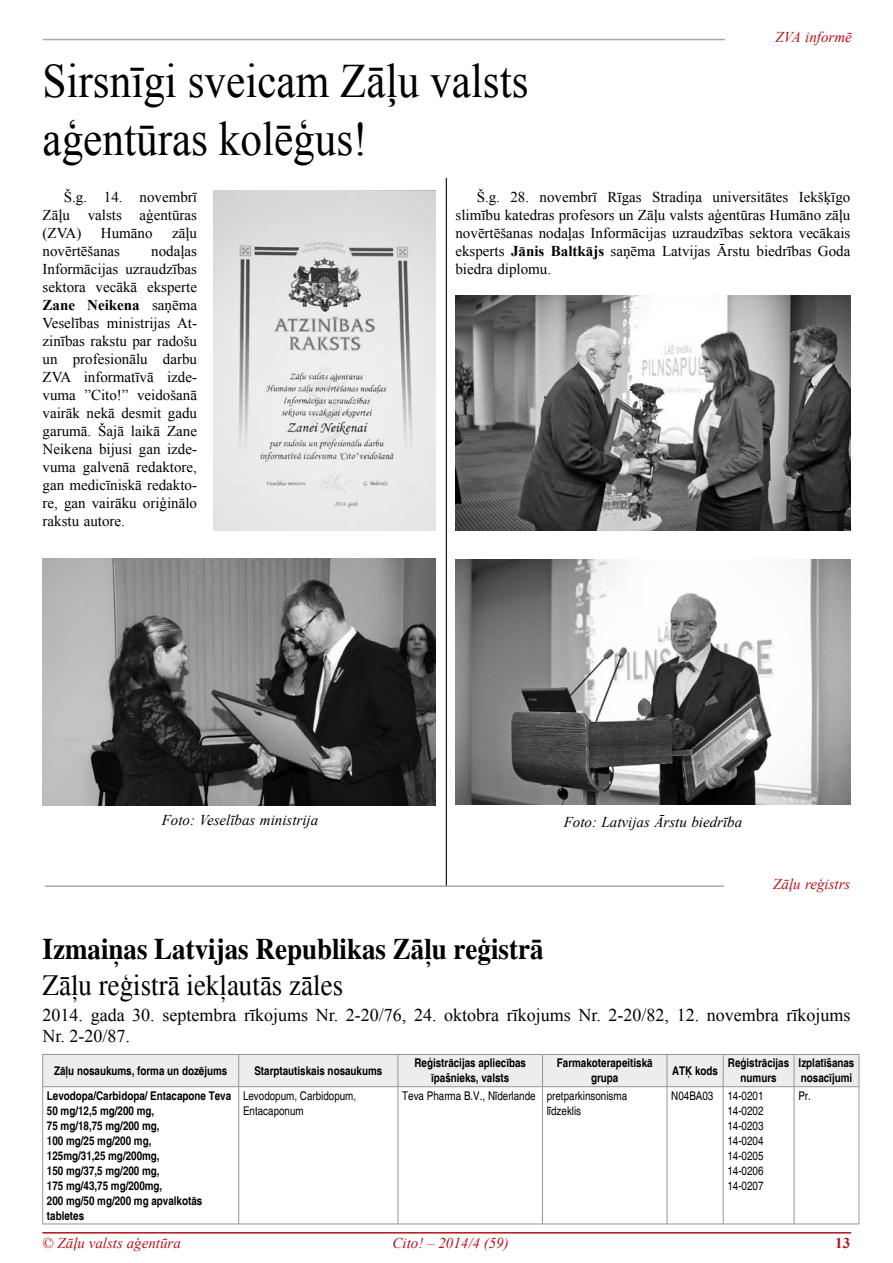
<style>
.page{position:relative;width:893px;height:1263px;background:#fff}
.page>*{position:absolute;margin:0;border:0;box-sizing:border-box;transform-origin:0 0}
.t1{font:48px/57.6px "Times New Roman";color:#000;scale:.9 1}
.t2{font:700 30px "Times";color:#000;scale:.9 1}
.t3{font:30px "Times";color:#000;scale:.9 1}
.t4{font:18px/21.6px "Times New Roman";color:#000}
.t5{font:15px/18px "Times New Roman";color:#000;text-align:justify}
.t6{font:italic 15px "Times New Roman";color:#b5121b}
.t7{font:italic 15px "Times New Roman";color:#000}
.t8{font:700 15px "Times New Roman";color:#b5121b}
.t9{font:700 condensed 12px/15px "Helvetica";color:#000;text-align:center}
.t10{font:condensed 12px/15px "Helvetica";color:#000}
.s1{font-weight:700}
.s2{font-style:normal}
</style>
<div class="page">
<hr style="left:42px;top:1232px;width:809px;height:1px;background:#b5121b">
<hr style="left:43px;top:39px;width:807px;height:1px;background:#a7a9ac">
<div style="left:726px;top:31px;width:126px;height:22px;background:#fff"></div>
<div style="left:43px;top:1055px;width:816px;height:31px;background:#ededee"></div>
<hr style="left:43px;top:1054px;width:196px;height:1px;background:#939598">
<hr style="left:42px;top:1055px;width:1px;height:31px;background:#939598">
<hr style="left:239px;top:1054px;width:159px;height:1px;background:#939598">
<hr style="left:238px;top:1055px;width:1px;height:31px;background:#939598">
<hr style="left:398px;top:1054px;width:144px;height:1px;background:#939598">
<hr style="left:398px;top:1055px;width:1px;height:31px;background:#939598">
<hr style="left:542px;top:1054px;width:125px;height:1px;background:#939598">
<hr style="left:542px;top:1055px;width:1px;height:31px;background:#939598">
<hr style="left:667px;top:1054px;width:56px;height:1px;background:#939598">
<hr style="left:667px;top:1055px;width:1px;height:31px;background:#939598">
<hr style="left:723px;top:1054px;width:71px;height:1px;background:#939598">
<hr style="left:723px;top:1055px;width:1px;height:31px;background:#939598">
<hr style="left:794px;top:1054px;width:65px;height:1px;background:#939598">
<hr style="left:794px;top:1055px;width:1px;height:31px;background:#939598">
<hr style="left:859px;top:1055px;width:1px;height:31px;background:#939598">
<hr style="left:43px;top:1086px;width:196px;height:1px;background:#939598">
<hr style="left:42px;top:1087px;width:1px;height:137px;background:#939598">
<hr style="left:239px;top:1086px;width:159px;height:1px;background:#939598">
<hr style="left:238px;top:1087px;width:1px;height:137px;background:#939598">
<hr style="left:398px;top:1086px;width:144px;height:1px;background:#939598">
<hr style="left:398px;top:1087px;width:1px;height:137px;background:#939598">
<hr style="left:542px;top:1086px;width:125px;height:1px;background:#939598">
<hr style="left:542px;top:1087px;width:1px;height:137px;background:#939598">
<hr style="left:667px;top:1086px;width:56px;height:1px;background:#939598">
<hr style="left:667px;top:1087px;width:1px;height:137px;background:#939598">
<hr style="left:723px;top:1086px;width:71px;height:1px;background:#939598">
<hr style="left:723px;top:1087px;width:1px;height:137px;background:#939598">
<hr style="left:794px;top:1086px;width:65px;height:1px;background:#939598">
<hr style="left:794px;top:1087px;width:1px;height:137px;background:#939598">
<hr style="left:859px;top:1087px;width:1px;height:137px;background:#939598">
<hr style="left:43px;top:1224px;width:196px;height:1px;background:#939598">
<hr style="left:239px;top:1224px;width:159px;height:1px;background:#939598">
<hr style="left:398px;top:1224px;width:144px;height:1px;background:#939598">
<hr style="left:542px;top:1224px;width:125px;height:1px;background:#939598">
<hr style="left:667px;top:1224px;width:56px;height:1px;background:#939598">
<hr style="left:723px;top:1224px;width:71px;height:1px;background:#939598">
<hr style="left:794px;top:1224px;width:65px;height:1px;background:#939598">
<img style="left:43px;top:559px;width:393px;height:246px">
<img style="left:455px;top:295px;width:395px;height:235px">
<hr style="left:446px;top:178px;width:1px;height:708px;background:#000">
<hr style="left:45px;top:885px;width:781px;height:2px;background:#a7a9ac">
<div style="left:724px;top:878px;width:126px;height:21px;background:#fff"></div>
<img style="left:455px;top:560px;width:395px;height:244px">
<img style="left:213px;top:190px;width:223px;height:340px">
<p class="t6" style="left:775px;top:27px;width:78px">ZVA informē</p>
<h1 class="t1" style="left:43px;top:51px;width:541px">Sirsnīgi sveicam Zāļu valsts aģentūras kolēģus!</h1>
<p class="t5" style="left:43px;top:187px;width:156px;text-indent:21px">Š.g. 14. novembrī Zāļu valsts aģentūras (ZVA)</p>
<p class="t5" style="left:455px;top:187px;width:396px;text-indent:21px">Š.g. 28. novembrī Rīgas Stradiņa universitātes Iekšķīgo slimību katedras profesors un Zāļu valsts aģentūras Humāno zāļu novērtēšanas nodaļas Informācijas uzraudzības sektora vecākais eksperts <span class="s1">Jānis Baltkājs</span> saņēma Latvijas Ārstu biedrības Goda biedra diplomu.</p>
<p class="t5" style="left:101px;top:223px;width:53px">Humāno</p>
<p class="t5" style="left:172px;top:223px;width:26px">zāļu</p>
<p class="t5" style="left:43px;top:241px;width:79px">novērtēšanas</p>
<p class="t5" style="left:43px;top:241px;width:156px;text-indent:109px">nodaļas Informācijas uzraudzības sektora vecākā eksperte <span class="s1">Zane Neikena</span> saņēma Veselības ministrijas At&shy;zinības rakstu par radošu un profesionālu darbu ZVA informatīvā izde&shy;vuma ”Cito!” veidošanā vairāk nekā desmit gadu garumā. Šajā laikā Zane Neikena bijusi gan izde&shy;vuma galvenā redaktore, gan medicīniskā redakto&shy;re, gan vairāku oriģinālo rakstu autore.</p>
<p class="t7" style="left:162px;top:810px;width:158px">Foto: Veselības ministrija</p>
<p class="t7" style="left:564px;top:811px;width:180px">Foto: Latvijas Ārstu biedrība</p>
<p class="t6" style="left:773px;top:873px;width:79px">Zāļu reģistrs</p>
<h2 class="t2" style="left:43px;top:931px;width:558px">Izmaiņas Latvijas Republikas Zāļu reģistrā</h2>
<h2 class="t3" style="left:43px;top:968px;width:336px">Zāļu reģistrā iekļautās zāles</h2>
<p class="t4" style="left:43px;top:1004px;width:809px">2014. gada 30. septembra rīkojums Nr. 2-20/76, 24. oktobra rīkojums Nr. 2-20/82, 12. novembra rīkojums<br>Nr. 2-20/87.</p>
<p class="t9" style="left:54px;top:1063px;width:175px">Zāļu nosaukums, forma un dozējums</p>
<p class="t9" style="left:254px;top:1063px;width:129px">Starptautiskais nosaukums</p>
<p class="t9" style="left:414px;top:1056px;width:113px">Reģistrācijas apliecības īpašnieks, valsts</p>
<p class="t9" style="left:557px;top:1056px;width:97px">Farmakoterapeitiskā grupa</p>
<p class="t9" style="left:672px;top:1063px;width:47px">ATĶ kods</p>
<p class="t9" style="left:728px;top:1056px;width:63px">Reģistrācijas numurs</p>
<p class="t9" style="left:799px;top:1056px;width:57px;text-align:left">Izplatīšanas nosacījumi</p>
<p class="t9" style="left:47px;top:1088px;width:186px;text-align:left">Levodopa/Carbidopa/ Entacapone Teva<br>50 mg/12,5 mg/200 mg,<br>75 mg/18,75 mg/200 mg,<br>100 mg/25 mg/200 mg,<br>125mg/31,25 mg/200mg,<br>150 mg/37,5 mg/200 mg,<br>175 mg/43,75 mg/200mg,<br>200 mg/50 mg/200 mg apvalkotās tabletes</p>
<p class="t10" style="left:243px;top:1088px;width:115px">Levodopum, Carbidopum,<br>Entacaponum</p>
<p class="t10" style="left:547px;top:1088px;width:82px;text-indent:-145px">Teva Pharma B.V., Nīderlande pretparkinsonisma līdzeklis</p>
<p class="t10" style="left:727px;top:1088px;width:38px;text-align:justify;text-indent:-56px">N04BA03 14-0201<br>14-0202<br>14-0203<br>14-0204<br>14-0205<br>14-0206<br>14-0207</p>
<p class="t10" style="left:798px;top:1088px;width:14px">Pr.</p>
<p class="t6" style="left:42px;top:1233px;width:140px"><span class="s2">©</span> Zāļu valsts aģentūra</p>
<p class="t6" style="left:393px;top:1233px;width:118px">Cito! – 2014/4 (59)</p>
<p class="t8" style="left:835px;top:1232px;width:16px">13</p>
</div>
